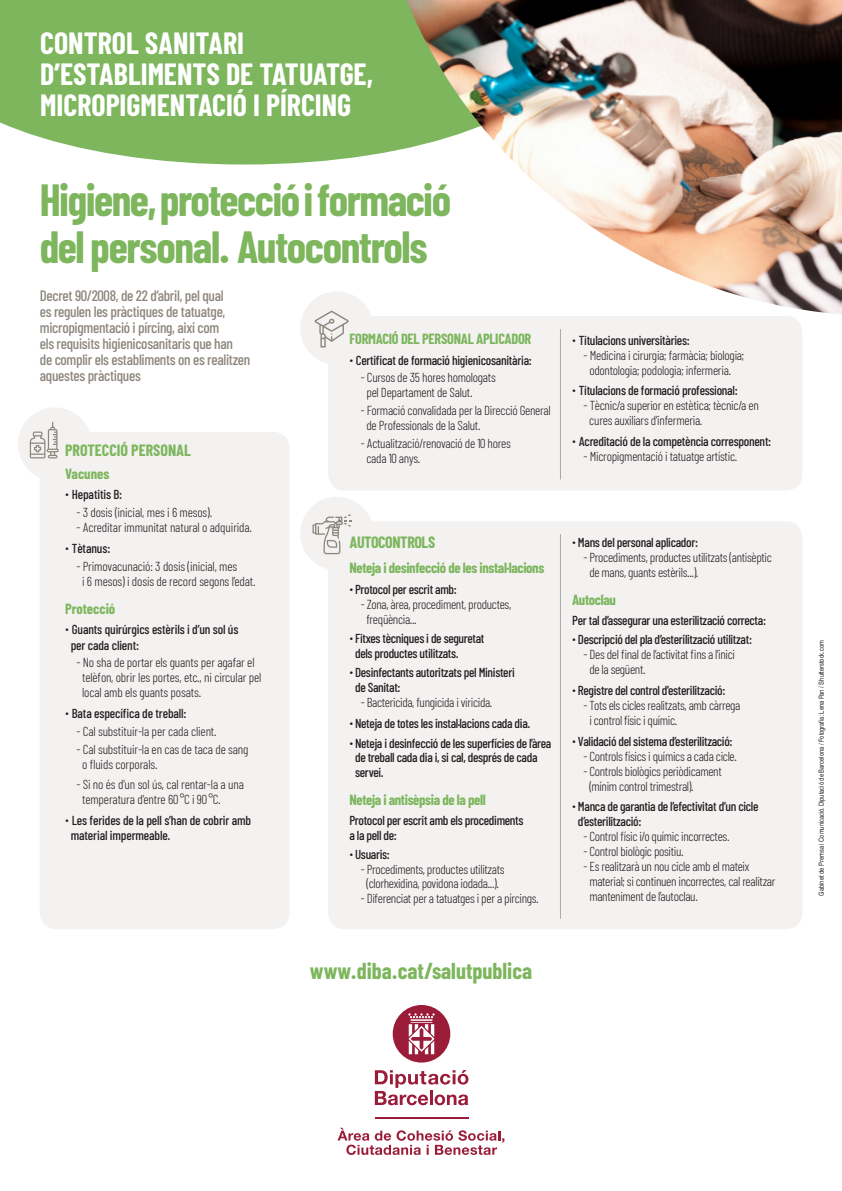
<style>
.page{position:relative;width:842px;height:1191px;background:#fff}
.page>*{position:absolute;margin:0;border:0;box-sizing:border-box;transform-origin:0 0}
.t1{font:700 44px/47px "Barlow Condensed";letter-spacing:-.035em;color:#7db65d}
.t2{font:700 30px/31px "Barlow Condensed";color:#fff}
.t3{font:700 22.4px "Barlow Condensed";color:#7db65d}
.TITULOS{font:700 16px "Barlow Condensed";color:#7db65d}
.TEXT_SEGUIT{font:700 16px "Barlow Condensed";letter-spacing:-.025em;color:#7db65d}
.t4{font:500 15px/16px "Barlow Condensed";letter-spacing:-.02em;color:#8d867d}
.TITULOS-2{font:700 14.4px "Barlow Condensed";letter-spacing:-.025em;color:#7db65d}
.TITULOS-3{font:700 14.4px "Barlow Condensed";color:#7db65d}
.TITULOS-4{font:300 13px/15px "Barlow Condensed";letter-spacing:-.025em;color:#231f20}
.TEXT_SEGUIT-2{font:500 13px/15px "Barlow Condensed";letter-spacing:-.025em;color:#231f20}
.TEXT_SEGUIT-3{font:300 13px/15px "Barlow Condensed";letter-spacing:-.02em;color:#231f20}
.t5{font:condensed 7px "Helvetica";color:#231f20}
</style>
<div class="page">
<div style="left:0;top:0;width:406px;height:164px;background:#7db65d"></div>
<svg style="left:338px;top:1127px;width:166px;height:28px"></svg>
<hr style="left:375px;top:1117px;width:93px;height:1px;background:#9a1c39">
<svg style="left:375px;top:1070px;width:93px;height:35px"></svg>
<svg style="left:393px;top:1005px;width:57px;height:57px"></svg>
<div style="left:18px;top:407px;width:73px;height:74px;background:#f3f2f1;border-radius:50%"></div>
<div style="left:300px;top:497px;width:74px;height:73px;background:#f3f2f1;border-radius:50%"></div>
<div style="left:300px;top:291px;width:74px;height:74px;background:#f3f2f1;border-radius:50%"></div>
<div style="left:40px;top:432px;width:249px;height:497px;background:#f3f2f1;border-radius:16px"></div>
<div style="left:328px;top:521px;width:474px;height:408px;background:#f3f2f1;border-radius:16px"></div>
<div style="left:328px;top:316px;width:474px;height:174px;background:#f3f2f1;border-radius:16px"></div>
<hr style="left:560px;top:534px;width:1px;height:384px;background:#a8a9ad">
<hr style="left:560px;top:329px;width:1px;height:150px;background:#a8a9ad">
<svg style="left:30px;top:422px;width:29px;height:36px"></svg>
<svg style="left:314px;top:311px;width:35px;height:36px"></svg>
<svg style="left:312px;top:514px;width:39px;height:40px"></svg>
<img style="left:406px;top:0;width:436px;height:314px">
<p class="t2" style="left:40px;top:27px;width:334px">CONTROL SANITARI<br>D’ESTABLIMENTS DE TATUATGE,<br>MICROPIGMENTACIÓ I PÍRCING</p>
<p class="t1" style="left:40px;top:176px;width:413px">Higiene, protecció i formació del personal. Autocontrols</p>
<p class="t4" style="left:40px;top:287px;width:212px">Decret 90/2008, de 22 d’abril, pel qual<br>es regulen les pràctiques de tatuatge, micropigmentació i pírcing, així com<br>els requisits higienicosanitaris que han<br>de complir els establiments on es realitzen aquestes pràctiques</p>
<p class="TITULOS" style="left:65px;top:440px;width:128px">PROTECCIÓ PERSONAL</p>
<p class="TITULOS-3" style="left:65px;top:464px;width:46px">Vacunes</p>
<p class="TEXT_SEGUIT-2" style="left:65px;top:487px;width:59px"><sup>.</sup> Hepatitis B:</p>
<p class="TITULOS-4" style="left:76px;top:504px;width:137px">- 3 dosis (inicial, mes i 6 mesos).</p>
<p class="TITULOS-4" style="left:76px;top:519px;width:177px">- Acreditar immunitat natural o adquirida.</p>
<p class="TEXT_SEGUIT-2" style="left:65px;top:540px;width:47px"><sup>.</sup> Tètanus:</p>
<p class="TITULOS-4" style="left:82px;top:558px;width:175px;text-indent:-6px">- Primovacunació: 3 dosis (inicial, mes<br>i 6 mesos) i dosis de record segons l’edat.</p>
<p class="TITULOS-3" style="left:65px;top:599px;width:52px">Protecció</p>
<p class="TEXT_SEGUIT-2" style="left:71px;top:622px;width:169px;text-indent:-6px"><sup>.</sup> Guants quirúrgics estèrils i d’un sol ús per cada client:</p>
<p class="TITULOS-4" style="left:82px;top:655px;width:181px;text-indent:-6px">- No sha de portar els guants per agafar el telèfon, obrir les portes, etc., ni circular pel local amb els guants posats.</p>
<p class="TEXT_SEGUIT-2" style="left:65px;top:705px;width:123px"><sup>.</sup> Bata específica de treball:</p>
<p class="TITULOS-4" style="left:76px;top:723px;width:142px">- Cal substituir-la per cada client.</p>
<p class="TITULOS-4" style="left:82px;top:741px;width:168px;text-indent:-6px">- Cal substituir-la en cas de taca de sang o fluids corporals.</p>
<p class="TITULOS-4" style="left:82px;top:777px;width:163px;text-indent:-6px">- Si no és d’un sol ús, cal rentar-la a una temperatura d’entre 60°C i 90°C.</p>
<p class="TEXT_SEGUIT-2" style="left:71px;top:812px;width:182px;text-indent:-6px"><sup>.</sup> Les ferides de la pell s’han de cobrir amb material impermeable.</p>
<p class="TITULOS-2" style="left:349px;top:330px;width:183px">FORMACIÓ DEL PERSONAL APLICADOR</p>
<p class="TEXT_SEGUIT-2" style="left:349px;top:352px;width:184px"><sup>.</sup> Certificat de formació higienicosanitària:</p>
<p class="TEXT_SEGUIT-3" style="left:366px;top:370px;width:131px;text-indent:-6px">- Cursos de 35 hores homologats pel Departament de Salut.</p>
<p class="TEXT_SEGUIT-3" style="left:366px;top:403px;width:186px;text-indent:-6px">- Formació convalidada per la Direcció General de Professionals de la Salut.</p>
<p class="TEXT_SEGUIT-3" style="left:366px;top:435px;width:146px;text-indent:-6px">- Actualització/renovació de 10 hores cada 10 anys.</p>
<p class="TEXT_SEGUIT" style="left:349px;top:532px;width:87px">AUTOCONTROLS</p>
<p class="TITULOS-2" style="left:349px;top:559px;width:196px">Neteja i desinfecció de les instal·lacions</p>
<p class="TEXT_SEGUIT-2" style="left:349px;top:581px;width:109px"><sup>.</sup> Protocol per escrit amb:</p>
<p class="TITULOS-4" style="left:366px;top:596px;width:146px;text-indent:-6px">- Zona, àrea, procediment, productes, freqüència...</p>
<p class="TEXT_SEGUIT-2" style="left:355px;top:630px;width:131px;text-indent:-6px"><sup>.</sup> Fitxes tècniques i de seguretat dels productes utilitzats.</p>
<p class="TEXT_SEGUIT-2" style="left:355px;top:664px;width:161px;text-indent:-6px"><sup>.</sup> Desinfectants autoritzats pel Ministeri de Sanitat:</p>
<p class="TITULOS-4" style="left:361px;top:694px;width:133px">- Bactericida, fungicida i viricida.</p>
<p class="TEXT_SEGUIT-2" style="left:349px;top:715px;width:182px"><sup>.</sup> Neteja de totes les instal·lacions cada dia.</p>
<p class="TEXT_SEGUIT-2" style="left:355px;top:735px;width:198px;line-height:14.5px;text-indent:-6px"><sup>.</sup> Neteja i desinfecció de les superfícies de l’àrea de treball cada dia i, si cal, després de cada servei.</p>
<p class="TITULOS-2" style="left:349px;top:790px;width:138px">Neteja i antisèpsia de la pell</p>
<p class="TEXT_SEGUIT-2" style="left:349px;top:813px;width:176px">Protocol per escrit amb els procediments a la pell de:</p>
<p class="TEXT_SEGUIT-2" style="left:349px;top:847px;width:42px"><sup>.</sup> Usuaris:</p>
<p class="TITULOS-4" style="left:361px;top:862px;width:145px;line-height:14px;text-align:center">- Procediments, productes utilitzats (clorhexidina, povidona iodada...).</p>
<p class="TITULOS-4" style="left:361px;top:891px;width:179px">- Diferenciat per a tatuatges i per a pírcings.</p>
<p class="TEXT_SEGUIT-2" style="left:572px;top:332px;width:119px"><sup>.</sup> Titulacions universitàries:</p>
<p class="TITULOS-4" style="left:584px;top:347px;width:162px;text-align:center">- Medicina i cirurgia; farmàcia; biologia; odontologia; podologia; infermeria.</p>
<p class="TEXT_SEGUIT-2" style="left:572px;top:383px;width:167px"><sup>.</sup> Titulacions de formació professional:</p>
<p class="TITULOS-4" style="left:589px;top:398px;width:171px;text-indent:-6px">- Tècnic/a superior en estètica; tècnic/a en cures auxiliars d’infermeria.</p>
<p class="TEXT_SEGUIT-2" style="left:572px;top:433px;width:201px"><sup>.</sup> Acreditació de la competència corresponent:</p>
<p class="TITULOS-4" style="left:584px;top:448px;width:155px">- Micropigmentació i tatuatge artístic.</p>
<p class="TEXT_SEGUIT-2" style="left:572px;top:534px;width:127px"><sup>.</sup>Mans del personal aplicador:</p>
<p class="TITULOS-4" style="left:589px;top:549px;width:184px;text-indent:-6px">- Procediments, productes utilitzats (antisèptic de mans, guants estèrils...).</p>
<p class="TITULOS-2" style="left:572px;top:590px;width:45px">Autoclau</p>
<p class="TEXT_SEGUIT-2" style="left:572px;top:613px;width:195px">Per tal d’assegurar una esterilització correcta:</p>
<p class="TEXT_SEGUIT-2" style="left:572px;top:632px;width:181px"><sup>.</sup> Descripció del pla d’esterilització utilitzat:</p>
<p class="TITULOS-4" style="left:589px;top:647px;width:147px;text-indent:-6px">- Des del final de l’activitat fins a l’inici de la següent.</p>
<p class="TEXT_SEGUIT-2" style="left:572px;top:682px;width:155px"><sup>.</sup> Registre del control d’esterilització:</p>
<p class="TITULOS-4" style="left:589px;top:697px;width:153px;text-indent:-6px">- Tots els cicles realitzats, amb càrrega i control físic i químic.</p>
<p class="TEXT_SEGUIT-2" style="left:572px;top:733px;width:162px"><sup>.</sup> Validació del sistema d’esterilització:</p>
<p class="TITULOS-4" style="left:584px;top:748px;width:155px">- Controls físics i químics a cada cicle.</p>
<p class="TITULOS-4" style="left:589px;top:763px;width:134px;text-indent:-6px">- Controls biològics periòdicament (mínim control trimestral).</p>
<p class="TEXT_SEGUIT-2" style="left:578px;top:799px;width:182px;text-indent:-6px"><sup>.</sup>Manca de garantia de l’efectivitat d’un cicle d’esterilització:</p>
<p class="TITULOS-4" style="left:584px;top:829px;width:147px">- Control físic i/o químic incorrectes.</p>
<p class="TITULOS-4" style="left:584px;top:844px;width:101px">- Control biològic positiu.</p>
<p class="TITULOS-4" style="left:589px;top:859px;width:188px;text-indent:-6px">- Es realitzarà un nou cicle amb el mateix material; si continuen incorrectes, cal realitzar manteniment de l’autoclau.</p>
<p class="t3" style="left:310px;top:957px;width:224px">www.diba.cat/salutpublica</p>
<p class="t5" style="left:817px;top:895px;width:257px;rotate:-90deg">Gabinet de Premsa i Comunicació. Diputació de Barcelona / Fotografia: Lena Pan / Shutterstock.com</p>
</div>
